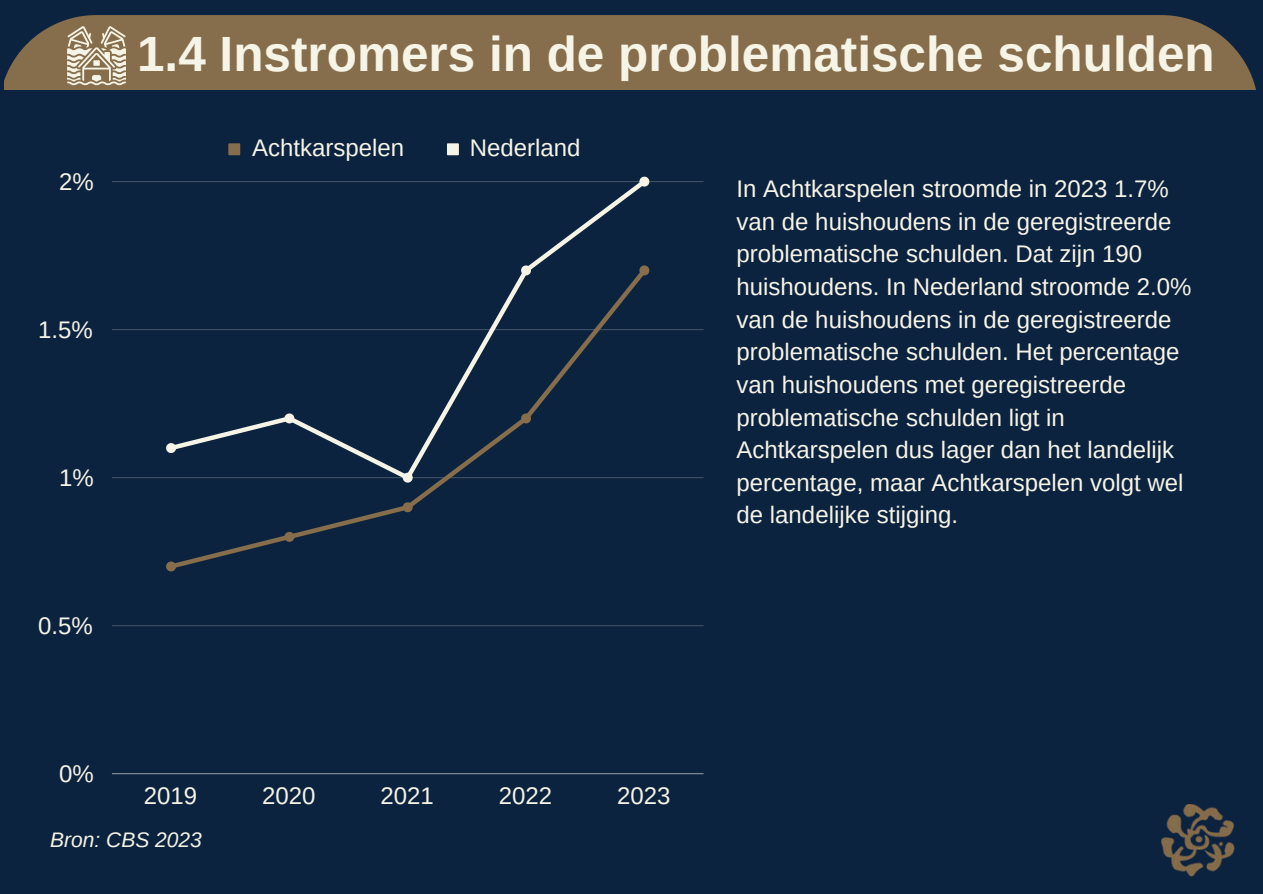
<style>
.page{position:relative;width:1263px;height:894px;background:#fff}
.page>*{position:absolute;margin:0;border:0;box-sizing:border-box;transform-origin:0 0}
.t1{font:700 49.5px "Arimo";color:#f6f4e6}
.t2{font:24px/32.5px "Arimo";color:#f6f4e6}
.t3{font:italic 21px "Arimo";color:#f6f4e6}
</style>
<div class="page">
<div style="left:0;top:0;width:1263px;height:893px;background:#0c2340"></div>
<div style="left:4px;top:15px;width:1252px;height:74px;background:#866d4b"></div>
<img style="left:1161px;top:804px;width:74px;height:71px">
<svg style="left:228px;top:143px;width:12px;height:12px"></svg>
<svg style="left:447px;top:143px;width:12px;height:12px"></svg>
<hr style="left:112px;top:625px;width:591px;height:1px;background:#f6f4e6">
<hr style="left:112px;top:477px;width:591px;height:1px;background:#f6f4e6">
<hr style="left:112px;top:329px;width:591px;height:1px;background:#f6f4e6">
<hr style="left:112px;top:181px;width:591px;height:1px;background:#f6f4e6">
<hr style="left:112px;top:773px;width:591px;height:1px;background:#f6f4e6">
<svg style="left:166px;top:176px;width:485px;height:395px"></svg>
<svg style="left:67px;top:26px;width:59px;height:59px;background:#b5a68d"></svg>
<h1 class="t1" style="left:137px;top:20px;width:1079px">1.4 Instromers in de problematische schulden</h1>
<p class="t2" style="left:59px;top:165px;width:36px">2%</p>
<p class="t2" style="left:252px;top:131px;width:153px">Achtkarspelen</p>
<p class="t2" style="left:470px;top:131px;width:112px">Nederland</p>
<p class="t2" style="left:38px;top:313px;width:56px">1.5%</p>
<p class="t2" style="left:59px;top:461px;width:36px">1%</p>
<p class="t2" style="left:38px;top:609px;width:56px">0.5%</p>
<p class="t2" style="left:59px;top:757px;width:36px">0%</p>
<p class="t2" style="left:144px;top:779px;width:55px">2019</p>
<p class="t2" style="left:262px;top:779px;width:55px">2020</p>
<p class="t2" style="left:381px;top:779px;width:55px">2021</p>
<p class="t2" style="left:499px;top:779px;width:55px">2022</p>
<p class="t2" style="left:617px;top:779px;width:55px">2023</p>
<p class="t3" style="left:50px;top:825px;width:153px">Bron: CBS 2023</p>
<p class="t2" style="left:737px;top:172px;width:456px">In Achtkarspelen stroomde in 2023 1.7% van de huishoudens in de geregistreerde problematische schulden. Dat zijn 190 huishoudens. In Nederland stroomde 2.0% van de huishoudens in de geregistreerde problematische schulden. Het percentage van huishoudens met geregistreerde problematische schulden ligt in Achtkarspelen dus lager dan het landelijk percentage, maar Achtkarspelen volgt wel de landelijke stijging.</p>
</div>
